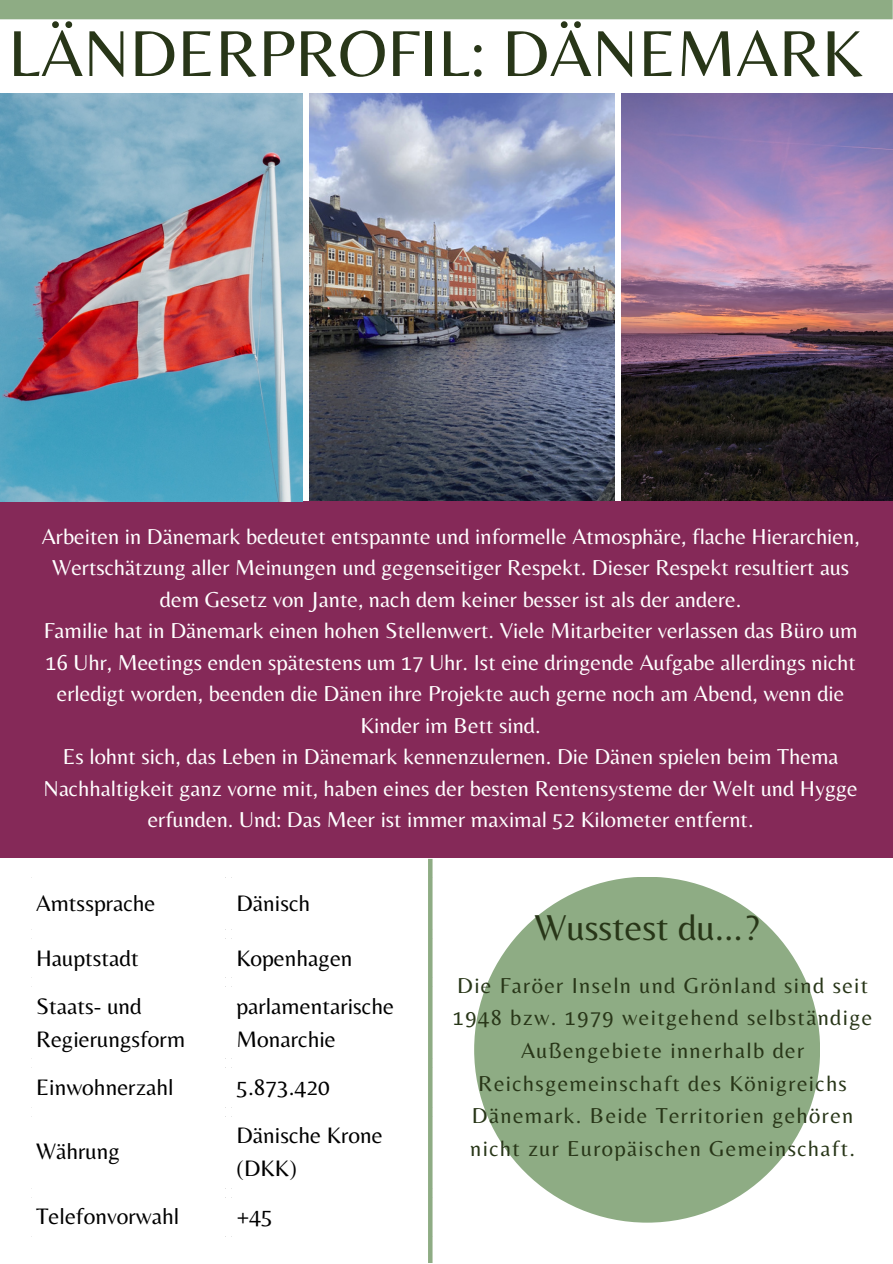
<style>
.page{position:relative;width:893px;height:1264px;background:#fff}
.page>*{position:absolute;margin:0;border:0;box-sizing:border-box;transform-origin:0 0}
.t1{font:67.5px "Belleza";color:#283618}
.t2{font:37.5px "Belleza";color:#283618}
.t3{font:23.25px/32.5px "Belleza";color:#000}
.t4{font:22.5px/31.5px "Belleza";color:#fff;text-align:center}
.t5{font:22.5px/32.5px "Belleza";letter-spacing:.06em;color:#283618;text-align:center}
</style>
<div class="page">
<svg style="left:0;top:19px;width:892px;height:117px"></svg>
<div style="left:0;top:0;width:892px;height:19px;background:#8eac84"></div>
<img style="left:621px;top:94px;width:271px;height:407px">
<img style="left:310px;top:94px;width:304px;height:407px">
<div style="left:0;top:501px;width:892px;height:357px;background:#852958"></div>
<img style="left:0;top:94px;width:302px;height:407px">
<hr style="left:428px;top:858px;width:4px;height:404px;background:#8eac84">
<div style="left:474px;top:876px;width:346px;height:346px;background:#8eac84;border-radius:50%"></div>
<p class="t1" style="left:8px;top:13px;width:856px">LÄNDERPROFIL: DÄNEMARK</p>
<p class="t4" style="left:42px;top:520px;width:819px">Arbeiten in Dänemark bedeutet entspannte und informelle Atmosphäre, flache Hierarchien,<br>Wertschätzung aller Meinungen und gegenseitiger Respekt. Dieser Respekt resultiert aus dem Gesetz von Jante, nach dem keiner besser ist als der andere.</p>
<p class="t4" style="left:44px;top:614px;width:815px">Familie hat in Dänemark einen hohen Stellenwert. Viele Mitarbeiter verlassen das Büro um 16 Uhr, Meetings enden spätestens um 17 Uhr. Ist eine dringende Aufgabe allerdings nicht erledigt worden, beenden die Dänen ihre Projekte auch gerne noch am Abend, wenn die Kinder im Bett sind.</p>
<p class="t4" style="left:44px;top:740px;width:815px">Es lohnt sich, das Leben in Dänemark kennenzulernen. Die Dänen spielen beim Thema<br>Nachhaltigkeit ganz vorne mit, haben eines der besten Rentensysteme der Welt und Hygge erfunden. Und: Das Meer ist immer maximal 52 Kilometer entfernt.</p>
<p class="t3" style="left:36px;top:886px;width:121px">Amtssprache</p>
<p class="t3" style="left:236px;top:886px;width:75px">Dänisch</p>
<p class="t3" style="left:36px;top:941px;width:104px">Hauptstadt</p>
<p class="t3" style="left:236px;top:941px;width:118px">Kopenhagen</p>
<p class="t3" style="left:36px;top:989px;width:150px">Staats- und<br>Regierungsform</p>
<p class="t3" style="left:236px;top:989px;width:159px">parlamentarische<br>Monarchie</p>
<p class="t3" style="left:36px;top:1070px;width:139px">Einwohnerzahl</p>
<p class="t3" style="left:236px;top:1070px;width:95px">5.873.420</p>
<p class="t3" style="left:36px;top:1134px;width:85px">Währung</p>
<p class="t3" style="left:236px;top:1118px;width:148px">Dänische Krone (DKK)</p>
<p class="t3" style="left:36px;top:1199px;width:145px">Telefonvorwahl</p>
<p class="t3" style="left:236px;top:1199px;width:38px">+45</p>
<p class="t2" style="left:534px;top:905px;width:226px">Wusstest du...?</p>
<p class="t5" style="left:453px;top:968px;width:421px">Die Faröer Inseln und Grönland sind seit 1948 bzw. 1979 weitgehend selbständige Außengebiete innerhalb der Reichsgemeinschaft des Königreichs Dänemark. Beide Territorien gehören nicht zur Europäischen Gemeinschaft.</p>
</div>
